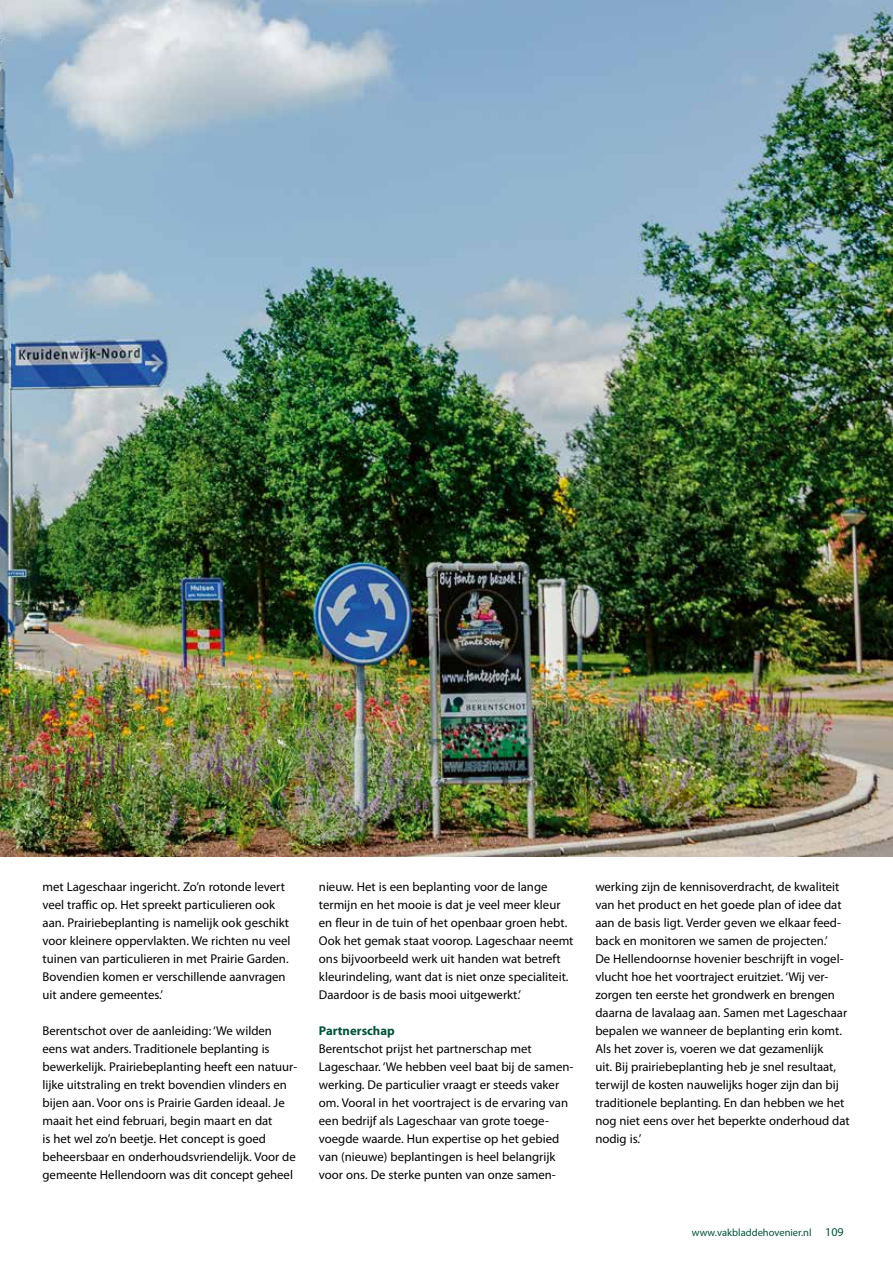
<style>
.page{position:relative;width:893px;height:1263px;background:#fff}
.page>*{position:absolute;margin:0;border:0;box-sizing:border-box;transform-origin:0 0}
.t1{font:12.75px/18px "Myriad Pro";color:#000}
.t2{font:700 12.75px "Myriad Pro";color:#005139}
.t3{font:10.5px "Myriad Pro";color:#005139}
.s1{font-size:12px}
</style>
<div class="page">
<img style="left:0;top:0;width:893px;height:857px">
<p class="t1" style="left:43px;top:878px;width:250px">met Lageschaar ingericht. Zo’n rotonde levert veel traffic op. Het spreekt particulieren ook aan. Prairiebeplanting is namelijk ook geschikt voor kleinere oppervlakten. We richten nu veel tuinen van particulieren in met Prairie Garden.<br>Bovendien komen er verschillende aanvragen uit andere gemeentes.’</p>
<p class="t1" style="left:43px;top:1022px;width:256px">Berentschot over de aanleiding: ‘We wilden eens wat anders. Traditionele beplanting is bewerkelijk. Prairiebeplanting heeft een natuur&shy;lijke uitstraling en trekt bovendien vlinders en bijen aan. Voor ons is Prairie Garden ideaal. Je maait het eind februari, begin maart en dat<br>is het wel zo’n beetje. Het concept is goed beheersbaar en onderhoudsvriendelijk. Voor de gemeente Hellendoorn was dit concept geheel</p>
<p class="t1" style="left:319px;top:878px;width:256px">nieuw. Het is een beplanting voor de lange termijn en het mooie is dat je veel meer kleur en fleur in de tuin of het openbaar groen hebt.<br>Ook het gemak staat voorop. Lageschaar neemt ons bijvoorbeeld werk uit handen wat betreft kleurindeling, want dat is niet onze specialiteit.<br>Daardoor is de basis mooi uitgewerkt.’</p>
<p class="t2" style="left:319px;top:1022px;width:77px">Partnerschap</p>
<p class="t1" style="left:319px;top:1040px;width:256px">Berentschot prijst het partnerschap met Lageschaar. ‘We hebben veel baat bij de samen&shy;werking. De particulier vraagt er steeds vaker om. Vooral in het voortraject is de ervaring van een bedrijf als Lageschaar van grote toege&shy;voegde waarde. Hun expertise op het gebied van (nieuwe) beplantingen is heel belangrijk voor ons. De sterke punten van onze samen-</p>
<p class="t1" style="left:595px;top:878px;width:256px">werking zijn de kennisoverdracht, de kwaliteit van het product en het goede plan of idee dat aan de basis ligt. Verder geven we elkaar feed&shy;back en monitoren we samen de projecten.’<br>De Hellendoornse hovenier beschrijft in vogel&shy;vlucht hoe het voortraject eruitziet. ‘Wij ver&shy;zorgen ten eerste het grondwerk en brengen daarna de lavalaag aan. Samen met Lageschaar bepalen we wanneer de beplanting erin komt.<br>Als het zover is, voeren we dat gezamenlijk<br>uit. Bij prairiebeplanting heb je snel resultaat, terwijl de kosten nauwelijks hoger zijn dan bij traditionele beplanting. En dan hebben we het nog niet eens over het beperkte onderhoud dat nodig is.’</p>
<p class="t3" style="left:692px;top:1226px;width:153px">www.vakbladdehovenier.nl <span class="s1">109</span></p>
</div>
